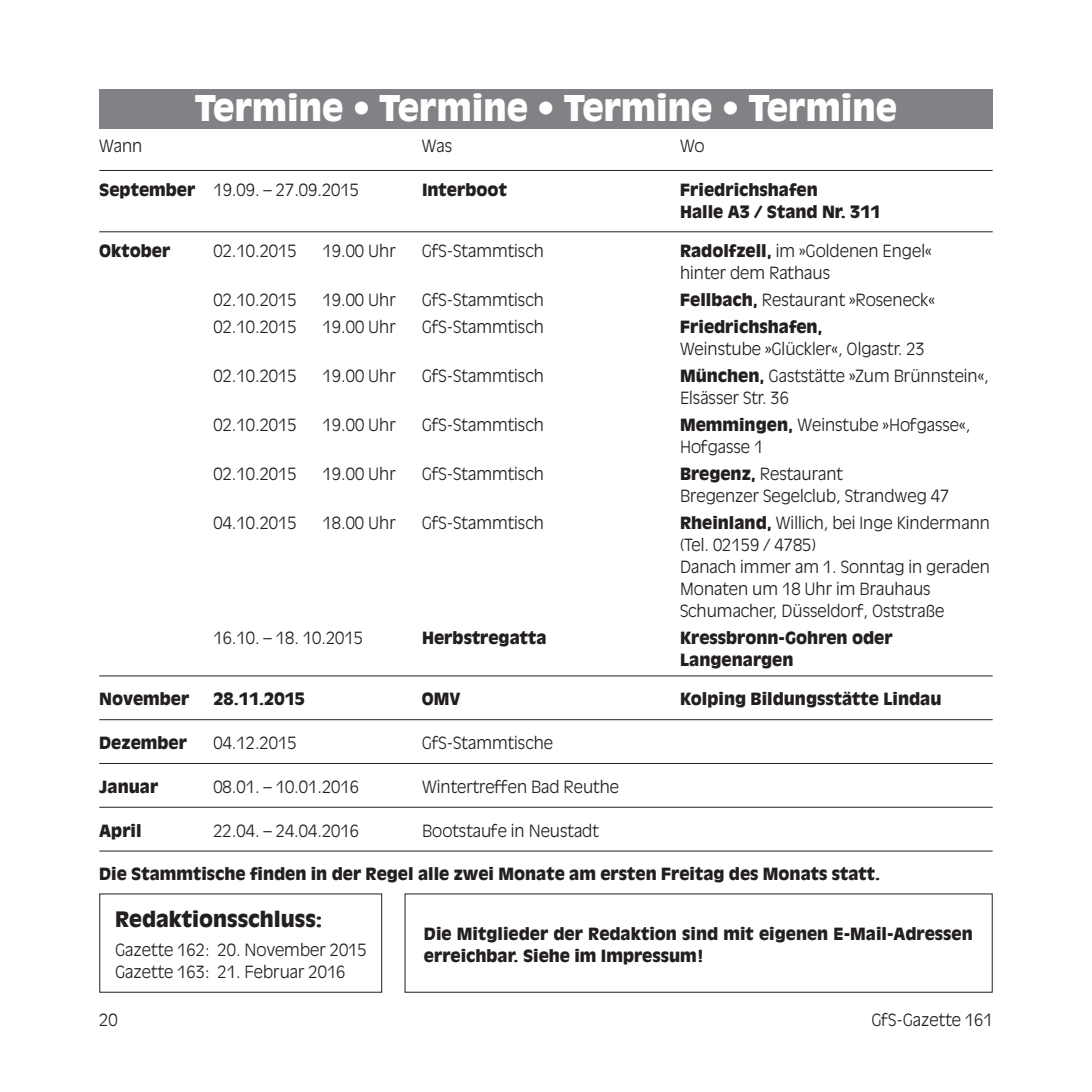
<style>
.page{position:relative;width:1092px;height:1092px;background:#fff}
.page>*{position:absolute;margin:0;border:0;box-sizing:border-box;transform-origin:0 0}
.t1{font:900 35px "Antique Olive";color:#fff}
.t2{font:900 21px "Antique Olive";color:#231f20}
.t3{font:300 16.62px/21.9px "Antique Olive";color:#231f20}
.t4{font:900 16.62px/21.9px "Antique Olive";color:#231f20}
.s1{font-weight:900}
</style>
<div class="page">
<div style="left:99px;top:89px;width:893px;height:40px;background:#808285"></div>
<hr style="left:99px;top:170px;width:893px;height:1px;background:#231f20">
<hr style="left:99px;top:675px;width:893px;height:1px;background:#231f20">
<hr style="left:99px;top:719px;width:893px;height:1px;background:#231f20">
<hr style="left:99px;top:763px;width:893px;height:1px;background:#231f20">
<hr style="left:99px;top:806px;width:893px;height:1px;background:#231f20">
<hr style="left:99px;top:850px;width:893px;height:1px;background:#231f20">
<svg style="left:99px;top:893px;width:894px;height:100px"></svg>
<hr style="left:99px;top:231px;width:893px;height:1px;background:#231f20">
<h1 class="t1" style="left:195px;top:94px;width:703px">Termine • Termine • Termine • Termine</h1>
<p class="t3" style="left:99px;top:136px;width:45px">Wann</p>
<p class="t3" style="left:422px;top:136px;width:32px">Was</p>
<p class="t3" style="left:680px;top:136px;width:26px">Wo</p>
<p class="t3" style="left:99px;top:179px;width:261px"><span class="s1">September</span> 19.09. – 27.09.2015</p>
<p class="t4" style="left:422px;top:180px;width:86px">Interboot</p>
<p class="t4" style="left:680px;top:180px;width:202px">Friedrichshafen<br>Halle A3 / Stand Nr. 311</p>
<p class="t4" style="left:99px;top:241px;width:73px">Oktober</p>
<p class="t3" style="left:213px;top:241px;width:85px">02.10.2015</p>
<p class="t3" style="left:322px;top:241px;width:75px">19.00 Uhr</p>
<p class="t3" style="left:422px;top:241px;width:123px">GfS-Stammtisch</p>
<p class="t3" style="left:680px;top:241px;width:253px"><span class="s1">Radolfzell,</span> im »Goldenen Engel« hinter dem Rathaus</p>
<p class="t3" style="left:213px;top:290px;width:85px">02.10.2015</p>
<p class="t3" style="left:322px;top:290px;width:75px">19.00 Uhr</p>
<p class="t3" style="left:422px;top:290px;width:123px">GfS-Stammtisch</p>
<p class="t3" style="left:680px;top:290px;width:256px"><span class="s1">Fellbach,</span> Restaurant »Roseneck«</p>
<p class="t3" style="left:213px;top:317px;width:85px">02.10.2015</p>
<p class="t3" style="left:322px;top:317px;width:75px">19.00 Uhr</p>
<p class="t3" style="left:422px;top:317px;width:123px">GfS-Stammtisch</p>
<p class="t4" style="left:680px;top:317px;width:144px">Friedrichshafen,</p>
<p class="t3" style="left:680px;top:339px;width:246px">Weinstube »Glückler«, Olgastr. 23</p>
<p class="t3" style="left:213px;top:366px;width:85px">02.10.2015</p>
<p class="t3" style="left:322px;top:366px;width:75px">19.00 Uhr</p>
<p class="t3" style="left:422px;top:366px;width:123px">GfS-Stammtisch</p>
<p class="t3" style="left:680px;top:366px;width:310px"><span class="s1">München,</span> Gaststätte »Zum Brünnstein«,<br>Elsässer Str. 36</p>
<p class="t3" style="left:213px;top:415px;width:85px">02.10.2015</p>
<p class="t3" style="left:322px;top:415px;width:75px">19.00 Uhr</p>
<p class="t3" style="left:422px;top:415px;width:123px">GfS-Stammtisch</p>
<p class="t3" style="left:680px;top:415px;width:292px"><span class="s1">Memmingen,</span> Weinstube »Hofgasse«,<br>Hofgasse 1</p>
<p class="t3" style="left:213px;top:464px;width:85px">02.10.2015</p>
<p class="t3" style="left:322px;top:464px;width:75px">19.00 Uhr</p>
<p class="t3" style="left:422px;top:464px;width:123px">GfS-Stammtisch</p>
<p class="t3" style="left:680px;top:464px;width:271px"><span class="s1">Bregenz,</span> Restaurant<br>Bregenzer Segelclub, Strandweg 47</p>
<p class="t3" style="left:213px;top:513px;width:85px">04.10.2015</p>
<p class="t3" style="left:322px;top:513px;width:75px">18.00 Uhr</p>
<p class="t3" style="left:422px;top:513px;width:123px">GfS-Stammtisch</p>
<p class="t3" style="left:680px;top:513px;width:311px"><span class="s1">Rheinland,</span> Willich, bei Inge Kindermann (Tel. 02159 / 4785)<br>Danach immer am 1. Sonntag in geraden<br>Monaten um 18 Uhr im Brauhaus<br>Schumacher, Düsseldorf, Oststraße</p>
<p class="t3" style="left:213px;top:627px;width:151px">16.10. – 18. 10.2015</p>
<p class="t4" style="left:422px;top:628px;width:126px">Herbstregatta</p>
<p class="t4" style="left:680px;top:628px;width:214px">Kressbronn-Gohren oder<br>Langenargen</p>
<p class="t4" style="left:99px;top:689px;width:92px">November</p>
<p class="t4" style="left:213px;top:689px;width:93px">28.11.2015</p>
<p class="t4" style="left:422px;top:689px;width:40px">OMV</p>
<p class="t4" style="left:680px;top:689px;width:263px">Kolping Bildungsstätte Lindau</p>
<p class="t4" style="left:99px;top:733px;width:89px">Dezember</p>
<p class="t3" style="left:213px;top:732px;width:85px">04.12.2015</p>
<p class="t3" style="left:422px;top:732px;width:133px">GfS-Stammtische</p>
<p class="t4" style="left:99px;top:776px;width:61px">Januar</p>
<p class="t3" style="left:213px;top:776px;width:147px">08.01. – 10.01.2016</p>
<p class="t3" style="left:422px;top:776px;width:198px">Wintertreffen Bad Reuthe</p>
<p class="t4" style="left:99px;top:820px;width:44px">April</p>
<p class="t3" style="left:213px;top:820px;width:147px">22.04. – 24.04.2016</p>
<p class="t3" style="left:422px;top:820px;width:178px">Bootstaufe in Neustadt</p>
<p class="t4" style="left:99px;top:864px;width:782px">Die Stammtische finden in der Regel alle zwei Monate am ersten Freitag des Monats statt.</p>
<p class="t2" style="left:115px;top:911px;width:209px">Redaktionsschluss:</p>
<p class="t3" style="left:115px;top:939px;width:253px">Gazette 162: 20. November 2015<br>Gazette 163: 21. Februar 2016</p>
<p class="t4" style="left:424px;top:924px;width:550px">Die Mitglieder der Redaktion sind mit eigenen E-Mail-Adressen erreichbar. Siehe im Impressum!</p>
<p class="t3" style="left:99px;top:1009px;width:20px">20</p>
<p class="t3" style="left:871px;top:1009px;width:123px">GfS-Gazette 161</p>
</div>
